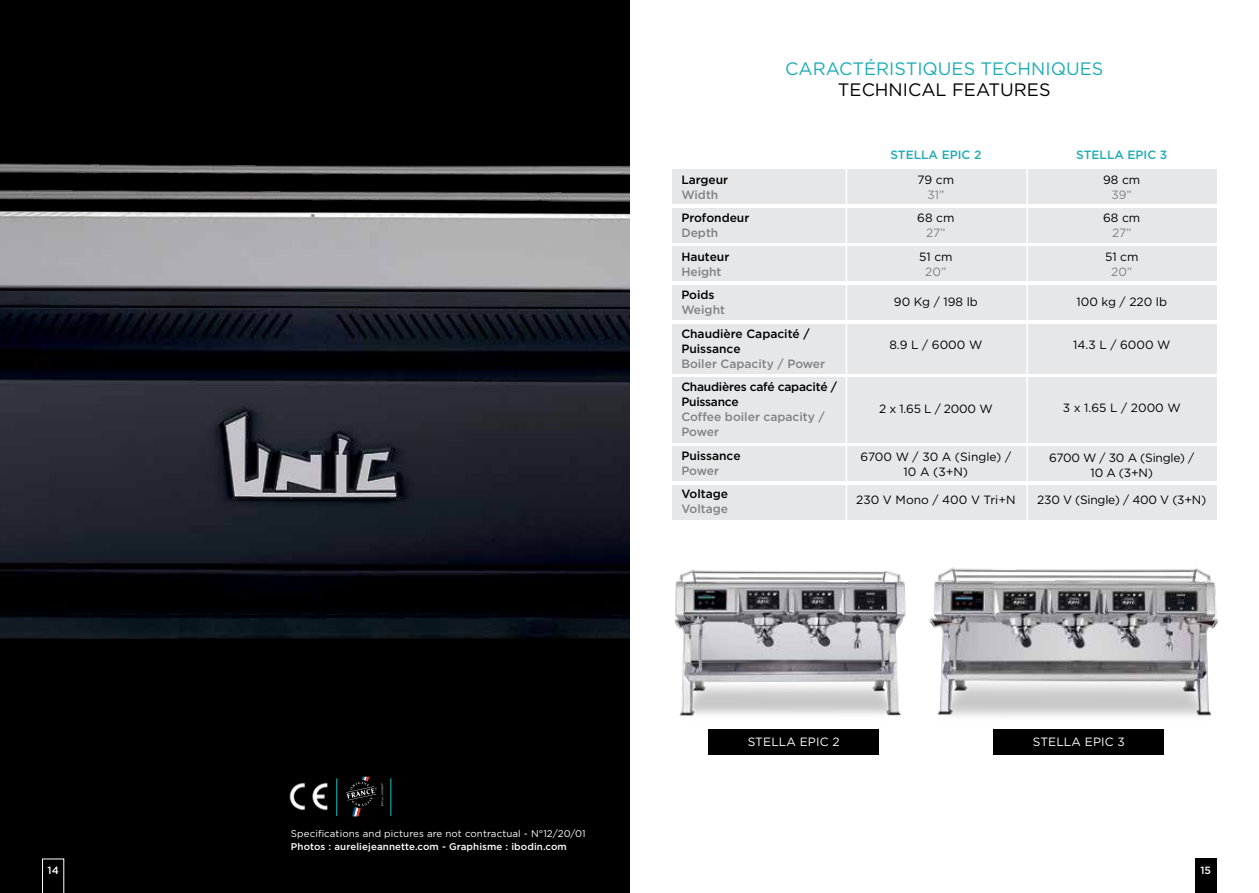
<style>
.page{position:relative;width:1259px;height:893px;background:#fff}
.page>*{position:absolute;margin:0;border:0;box-sizing:border-box;transform-origin:0 0}
.t1{font:18px "Gotham";color:#1eadb6}
.t2{font:18px "Gotham";color:#000}
.t3{font:12px/15px "Gotham";color:#000;text-align:center}
.t4{font:500 12px/15px "Gotham";color:#808285}
.t5{font:500 12px/15px "Gotham";color:#000}
.t6{font:12px/15px "Gotham";letter-spacing:-.02em;color:#000;text-align:center}
.t7{font:500 12px/15px "Gotham";letter-spacing:-.02em;color:#000}
.t8{font:12px "Gotham";letter-spacing:.01em;color:#fff}
.t9{font:500 12px "Gotham";color:#1eadb6}
.t10{font:12px "Gotham";color:#808285}
.t11{font:500 10.5px "Gotham";color:#fff}
.t12{font:9.75px "Gotham";letter-spacing:.01em;color:#fff}
.t13{font:500 9.75px "Gotham";letter-spacing:.01em;color:#fff}
</style>
<div class="page">
<img style="left:0;top:0;width:629px;height:883px">
<svg style="left:42px;top:859px;width:22px;height:34px"></svg>
<div style="left:1195px;top:859px;width:21px;height:34px;background:#000"></div>
<img style="left:674px;top:569px;width:232px;height:147px">
<img style="left:929px;top:567px;width:290px;height:167px">
<div style="left:708px;top:730px;width:170px;height:25px;background:#000"></div>
<div style="left:993px;top:730px;width:170px;height:25px;background:#000"></div>
<div style="left:672px;top:170px;width:544px;height:34px;background:#e6e7e8"></div>
<div style="left:672px;top:208px;width:544px;height:35px;background:#e6e7e8"></div>
<div style="left:672px;top:247px;width:544px;height:34px;background:#e6e7e8"></div>
<div style="left:672px;top:285px;width:544px;height:35px;background:#e6e7e8"></div>
<div style="left:672px;top:324px;width:544px;height:49px;background:#e6e7e8"></div>
<div style="left:672px;top:377px;width:544px;height:66px;background:#e6e7e8"></div>
<div style="left:672px;top:446px;width:544px;height:35px;background:#e6e7e8"></div>
<div style="left:672px;top:485px;width:544px;height:34px;background:#e6e7e8"></div>
<hr style="left:845px;top:161px;width:2px;height:370px;background:#fff">
<hr style="left:1026px;top:161px;width:2px;height:375px;background:#fff">
<hr style="left:336px;top:778px;width:1px;height:38px;background:#1eadb6">
<hr style="left:390px;top:778px;width:1px;height:38px;background:#1eadb6">
<img style="left:286px;top:779px;width:47px;height:36px">
<svg style="left:346px;top:777px;width:38px;height:39px"></svg>
<h1 class="t1" style="left:785px;top:59px;width:320px">CARACTÉRISTIQUES TECHNIQUES</h1>
<h1 class="t2" style="left:838px;top:80px;width:214px">TECHNICAL FEATURES</h1>
<p class="t5" style="left:681px;top:172px;width:48px">Largeur</p>
<p class="t4" style="left:681px;top:187px;width:39px">Width</p>
<p class="t5" style="left:681px;top:210px;width:70px">Profondeur</p>
<p class="t4" style="left:681px;top:225px;width:39px">Depth</p>
<p class="t5" style="left:681px;top:249px;width:49px">Hauteur</p>
<p class="t4" style="left:681px;top:264px;width:42px">Height</p>
<p class="t5" style="left:681px;top:287px;width:35px">Poids</p>
<p class="t4" style="left:681px;top:302px;width:45px">Weight</p>
<p class="t5" style="left:681px;top:326px;width:130px">Chaudière Capacité /<br>Puissance</p>
<p class="t4" style="left:681px;top:356px;width:145px">Boiler Capacity / Power</p>
<p class="t7" style="left:681px;top:379px;width:157px">Chaudières café capacité /<br>Puissance</p>
<p class="t4" style="left:681px;top:409px;width:145px">Coffee boiler capacity /<br>Power</p>
<p class="t5" style="left:681px;top:448px;width:61px">Puissance</p>
<p class="t4" style="left:681px;top:463px;width:39px">Power</p>
<p class="t5" style="left:681px;top:486px;width:48px">Voltage</p>
<p class="t4" style="left:681px;top:501px;width:48px">Voltage</p>
<p class="t9" style="left:890px;top:148px;width:92px">STELLA EPIC 2</p>
<p class="t9" style="left:1076px;top:148px;width:92px">STELLA EPIC 3</p>
<p class="t3" style="left:917px;top:172px;width:38px">79 cm</p>
<p class="t10" style="left:927px;top:188px;width:18px">31”</p>
<p class="t3" style="left:917px;top:210px;width:39px">68 cm</p>
<p class="t10" style="left:926px;top:226px;width:21px">27”</p>
<p class="t3" style="left:919px;top:249px;width:35px">51 cm</p>
<p class="t10" style="left:925px;top:265px;width:23px">20”</p>
<p class="t3" style="left:894px;top:294px;width:85px">90 Kg / 198 lb</p>
<p class="t3" style="left:889px;top:337px;width:94px">8.9 L / 6000 W</p>
<p class="t3" style="left:879px;top:401px;width:115px">2 x 1.65 L / 2000 W</p>
<p class="t3" style="left:860px;top:449px;width:152px">6700 W / 30 A (Single) /<br>10 A (3+N)</p>
<p class="t3" style="left:856px;top:492px;width:161px">230 V Mono / 400 V Tri+N</p>
<p class="t3" style="left:1103px;top:172px;width:39px">98 cm</p>
<p class="t10" style="left:1111px;top:188px;width:22px">39”</p>
<p class="t3" style="left:1103px;top:210px;width:39px">68 cm</p>
<p class="t10" style="left:1112px;top:226px;width:21px">27”</p>
<p class="t3" style="left:1105px;top:249px;width:35px">51 cm</p>
<p class="t10" style="left:1111px;top:265px;width:23px">20”</p>
<p class="t3" style="left:1076px;top:294px;width:92px">100 kg / 220 lb</p>
<p class="t3" style="left:1073px;top:337px;width:99px">14.3 L / 6000 W</p>
<p class="t3" style="left:1062px;top:400px;width:119px">3 x 1.65 L / 2000 W</p>
<p class="t6" style="left:1049px;top:450px;width:147px">6700 W / 30 A (Single) /<br>10 A (3+N)</p>
<p class="t6" style="left:1037px;top:492px;width:170px">230 V (Single) / 400 V (3+N)</p>
<p class="t12" style="left:291px;top:828px;width:296px">Specifications and pictures are not contractual - N°12/20/01</p>
<p class="t13" style="left:291px;top:841px;width:277px">Photos : aureliejeannette.com - Graphisme : ibodin.com</p>
<p class="t8" style="left:747px;top:735px;width:93px">STELLA EPIC 2</p>
<p class="t8" style="left:1032px;top:735px;width:94px">STELLA EPIC 3</p>
<p class="t11" style="left:47px;top:864px;width:13px">14</p>
<p class="t11" style="left:1200px;top:864px;width:12px">15</p>
</div>
